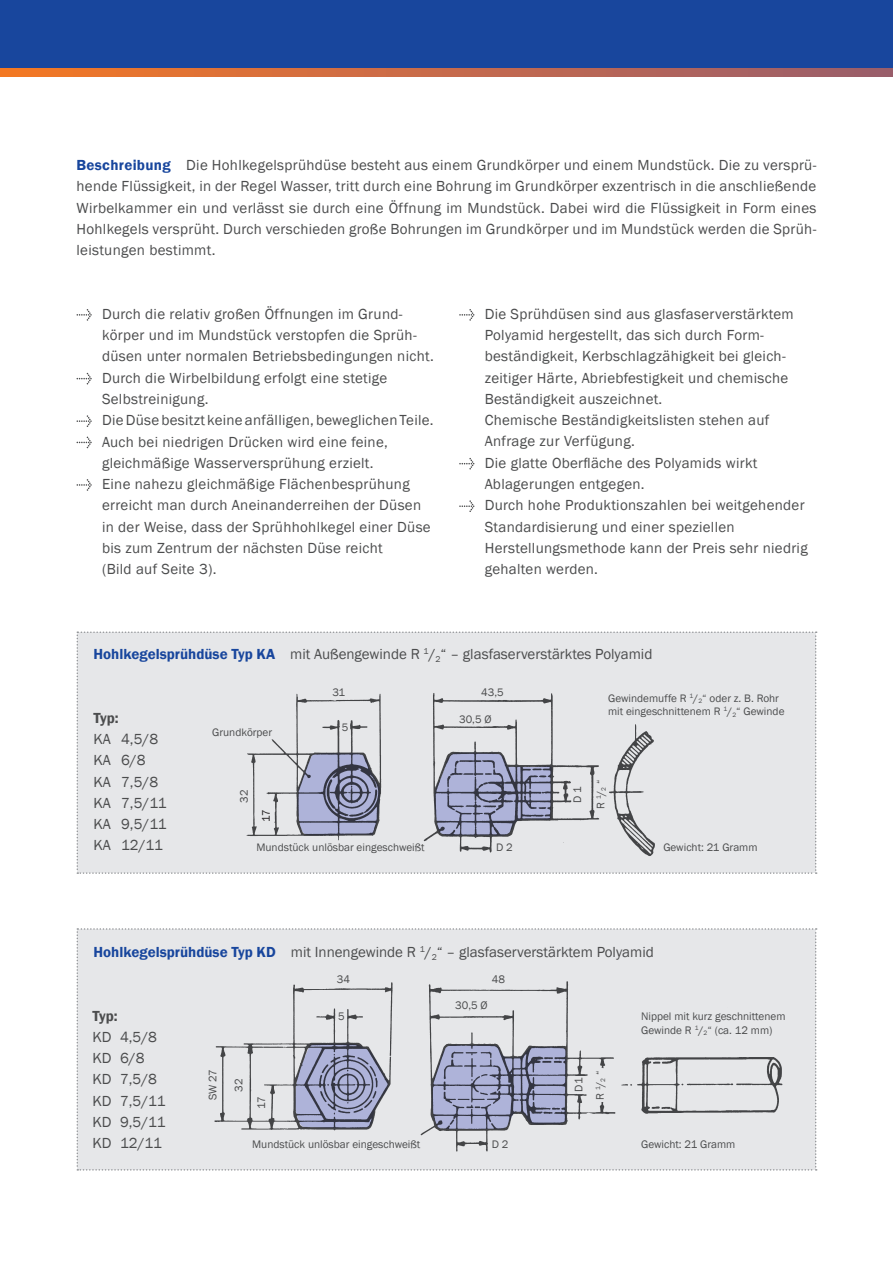
<style>
.page{position:relative;width:893px;height:1263px;background:#fff}
.page>*{position:absolute;margin:0;border:0;box-sizing:border-box;transform-origin:0 0}
.t1{font:15px/21.3px "Franklin Gothic";letter-spacing:.02em;color:#4b4c4d}
.t2{font:15px/21.3px "Franklin Gothic";color:#4b4c4d}
.t3{font:600 15px "Franklin Gothic";letter-spacing:-.025em;color:#4b4c4d}
.t4{font:11.25px/23.4px "Franklin Gothic";color:#4b4c4d;text-align:center}
.t5{font:11.25px "Franklin Gothic";color:#231f20}
.t6{font:11.1px/13.4px "Franklin Gothic";color:#4b4c4d}
.s1{font-weight:600;color:#18469d}
</style>
<div class="page">
<div style="left:0;top:51px;width:893px;height:26px;background:linear-gradient(to right,#f47825,#995d6e)"></div>
<div style="left:0;top:0;width:893px;height:68px;background:#18469d"></div>
<svg style="left:77px;top:309px;width:15px;height:12px"></svg>
<svg style="left:77px;top:373px;width:15px;height:11px"></svg>
<svg style="left:77px;top:415px;width:15px;height:12px"></svg>
<svg style="left:77px;top:437px;width:15px;height:11px"></svg>
<svg style="left:77px;top:479px;width:15px;height:12px"></svg>
<svg style="left:459px;top:309px;width:15px;height:12px"></svg>
<svg style="left:459px;top:458px;width:15px;height:11px"></svg>
<svg style="left:459px;top:500px;width:15px;height:12px"></svg>
<div style="left:77px;top:631px;width:740px;height:243px;background:#e6e7e9"></div>
<img style="left:242px;top:683px;width:448px;height:183px">
<div style="left:77px;top:928px;width:740px;height:242px;background:#e6e7e9"></div>
<img style="left:206px;top:963px;width:588px;height:193px">
<p class="t1" style="left:77px;top:155px;width:741px;text-align:justify"><span class="s1">Beschreibung</span> Die Hohlkegelsprühdüse besteht aus einem Grundkörper und einem Mundstück. Die zu versprü&shy;hende Flüssigkeit, in der Regel Wasser, tritt durch eine Bohrung im Grundkörper exzentrisch in die anschließende Wirbelkammer ein und verlässt sie durch eine Öffnung im Mundstück. Dabei wird die Flüssigkeit in Form eines Hohlkegels versprüht. Durch verschieden große Bohrungen im Grundkörper und im Mundstück werden die Sprüh&shy;leistungen bestimmt.</p>
<p class="t1" style="left:102px;top:304px;width:333px">Durch die relativ großen Öffnungen im Grund&shy;körper und im Mundstück verstopfen die Sprüh&shy;düsen unter normalen Betriebsbedingungen nicht.<br>Durch die Wirbelbildung erfolgt eine stetige Selbstreinigung.<br>Die Düse besitzt keine anfälligen, beweglichen Teile.<br>Auch bei niedrigen Drücken wird eine feine, gleichmäßige Wasserversprühung erzielt.<br>Eine nahezu gleichmäßige Flächenbesprühung erreicht man durch Aneinanderreihen der Düsen in der Weise, dass der Sprühhohlkegel einer Düse bis zum Zentrum der nächsten Düse reicht<br>(Bild auf Seite 3).</p>
<p class="t1" style="left:485px;top:304px;width:324px">Die Sprühdüsen sind aus glasfaserverstärktem Polyamid hergestellt, das sich durch Form&shy;beständigkeit, Kerbschlagzähigkeit bei gleich&shy;zeitiger Härte, Abriebfestigkeit und chemische Beständigkeit auszeichnet.<br>Chemische Beständigkeitslisten stehen auf Anfrage zur Verfügung.<br>Die glatte Oberfläche des Polyamids wirkt Ablagerungen entgegen.<br>Durch hohe Produktionszahlen bei weitgehender Standardisierung und einer speziellen Herstellungsmethode kann der Preis sehr niedrig gehalten werden.</p>
<p class="t2" style="left:94px;top:644px;width:560px"><span class="s1">Hohlkegelsprühdüse Typ KA</span> mit Außengewinde R <sup>1</sup>/<sub>2</sub>“ – glasfaserverstärktes Polyamid</p>
<p class="t3" style="left:94px;top:709px;width:27px">Typ:</p>
<p class="t2" style="left:94px;top:729px;width:75px">KA 4,5/8<br>KA 6/8<br>KA 7,5/8<br>KA 7,5/11<br>KA 9,5/11<br>KA 12/11</p>
<p class="t6" style="left:212px;top:726px;width:61px">Grundkörper</p>
<p class="t4" style="left:233px;top:803px;width:15px;rotate:-90deg">32</p>
<p class="t5" style="left:259px;top:822px;width:14px;rotate:-90deg">17</p>
<p class="t6" style="left:333px;top:686px;width:14px">31</p>
<p class="t6" style="left:342px;top:721px;width:8px">5</p>
<p class="t6" style="left:256px;top:840px;width:170px">Mundstück unlösbar eingeschweißt</p>
<p class="t6" style="left:481px;top:686px;width:24px">43,5</p>
<p class="t6" style="left:459px;top:713px;width:34px">30,5 Ø</p>
<p class="t6" style="left:496px;top:840px;width:18px">D 2</p>
<p class="t6" style="left:608px;top:692px;width:178px">Gewindemuffe R <sup>1</sup>/<sub>2</sub>“ oder z. B. Rohr mit eingeschnittenem R <sup>1</sup>/<sub>2</sub>“ Gewinde</p>
<p class="t4" style="left:566px;top:809px;width:31px;rotate:-90deg">D 1<br>R <sup>1</sup>/<sub>2</sub> “</p>
<p class="t6" style="left:663px;top:840px;width:96px">Gewicht: 21 Gramm</p>
<p class="t2" style="left:94px;top:941px;width:562px"><span class="s1">Hohlkegelsprühdüse Typ KD</span> mit Innengewinde R <sup>1</sup>/<sub>2</sub>“ – glasfaserverstärktem Polyamid</p>
<p class="t3" style="left:92px;top:1006px;width:27px">Typ:</p>
<p class="t2" style="left:92px;top:1026px;width:75px">KD 4,5/8<br>KD 6/8<br>KD 7,5/8<br>KD 7,5/11<br>KD 9,5/11<br>KD 12/11</p>
<p class="t4" style="left:337px;top:967px;width:15px">34</p>
<p class="t4" style="left:338px;top:1005px;width:8px">5</p>
<p class="t4" style="left:201px;top:1100px;width:32px;rotate:-90deg">SW 27</p>
<p class="t4" style="left:227px;top:1091px;width:15px;rotate:-90deg">32</p>
<p class="t4" style="left:250px;top:1109px;width:14px;rotate:-90deg">17</p>
<p class="t4" style="left:252px;top:1133px;width:170px">Mundstück unlösbar eingeschweißt</p>
<p class="t4" style="left:492px;top:967px;width:15px">48</p>
<p class="t4" style="left:455px;top:994px;width:34px">30,5 Ø</p>
<p class="t4" style="left:568px;top:1100px;width:31px;line-height:21.3px;rotate:-90deg">D1<br>R <sup>1</sup>/<sub>2</sub> “</p>
<p class="t4" style="left:641px;top:1010px;width:146px;line-height:13.5px;text-align:left">Nippel mit kurz geschnittenem<br>Gewinde R <sup>1</sup>/<sub>2</sub>“ (ca. 12 mm)</p>
<p class="t4" style="left:492px;top:1133px;width:18px">D 2</p>
<p class="t4" style="left:641px;top:1133px;width:96px">Gewicht: 21 Gramm</p>
</div>
